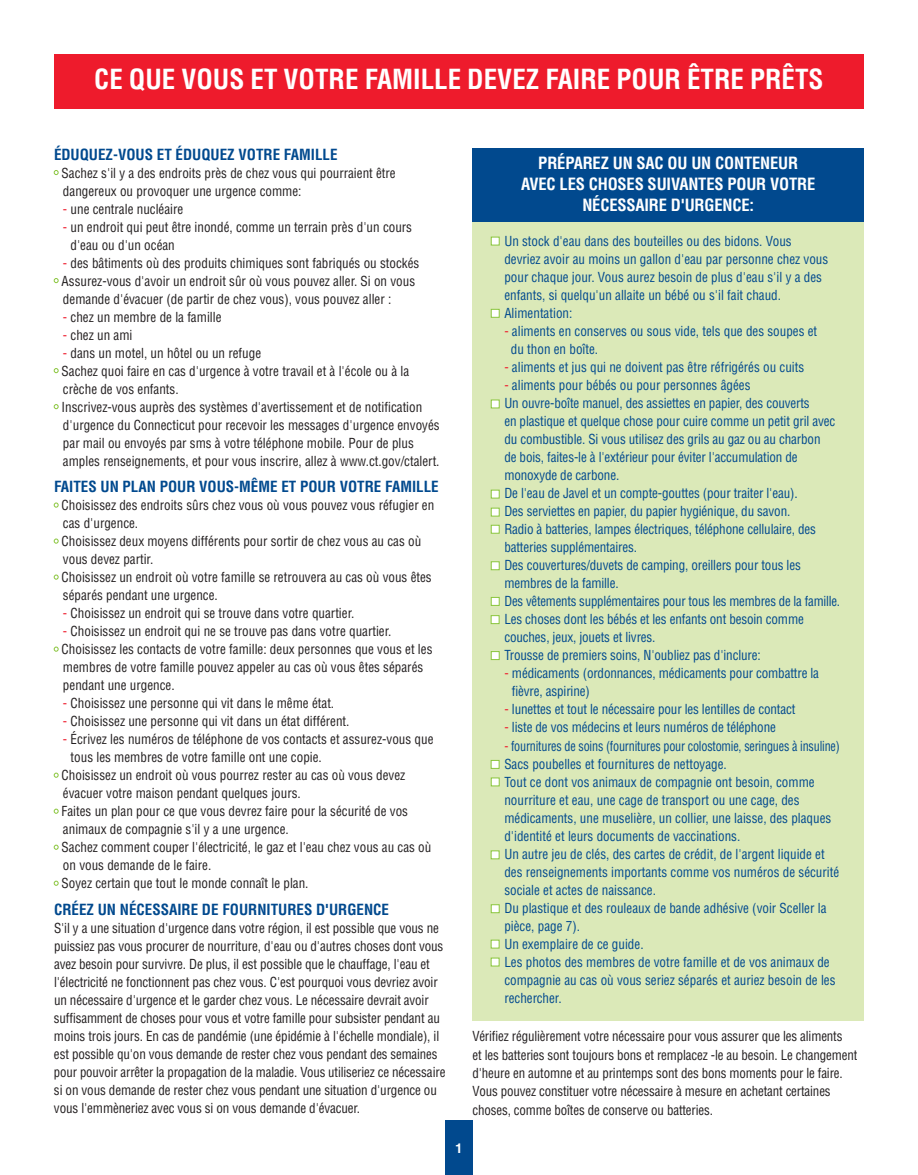
<style>
.page{position:relative;width:918px;height:1175px;background:#fff}
.page>*{position:absolute;margin:0;border:0;box-sizing:border-box;transform-origin:0 0}
.t1{font:700 condensed 27px "Helvetica LT Std";color:#fff}
.t2{font:700 condensed 16.5px/21px "Helvetica LT Std";letter-spacing:-.01em;color:#fff;text-align:center}
.t3{font:700 condensed 15px "Helvetica LT Std";color:#01498e}
.t4{font:condensed 13.5px/18px "Helvetica LT Std";color:#231f20}
.t5{font:condensed 13.5px/18px "Helvetica LT Std";letter-spacing:-.005em;color:#01498e}
.t6{font:condensed 13.5px/18px "Helvetica LT Std";letter-spacing:-.005em;color:#01498e;scale:.9 1}
.t7{font:condensed 13.5px/18.3px "Helvetica LT Std";color:#231f20;scale:.96 1}
.t8{font:700 13.5px "Helvetica LT Std";color:#fff}
.s1{color:#ee1b2c}
</style>
<div class="page">
<div style="left:445px;top:1120px;width:27px;height:54px;background:#01498e"></div>
<div style="left:54px;top:54px;width:810px;height:54px;background:#ee1b2c"></div>
<svg style="left:54px;top:170px;width:5px;height:5px"></svg>
<svg style="left:54px;top:278px;width:5px;height:5px"></svg>
<svg style="left:54px;top:368px;width:5px;height:5px"></svg>
<svg style="left:54px;top:404px;width:5px;height:5px"></svg>
<svg style="left:54px;top:502px;width:5px;height:5px"></svg>
<svg style="left:54px;top:538px;width:5px;height:5px"></svg>
<svg style="left:54px;top:574px;width:5px;height:5px"></svg>
<svg style="left:54px;top:646px;width:5px;height:5px"></svg>
<svg style="left:54px;top:772px;width:5px;height:5px"></svg>
<svg style="left:54px;top:808px;width:5px;height:5px"></svg>
<svg style="left:54px;top:844px;width:5px;height:5px"></svg>
<svg style="left:54px;top:880px;width:5px;height:5px"></svg>
<div style="left:472px;top:222px;width:392px;height:798px;background:#dbe9b8"></div>
<div style="left:472px;top:148px;width:392px;height:74px;background:#01498e"></div>
<div style="left:491px;top:237px;width:9px;height:8px;background:#fff;border:1px solid #8bc63e"></div>
<div style="left:491px;top:309px;width:9px;height:9px;background:#fff;border:1px solid #8bc63e"></div>
<div style="left:491px;top:399px;width:9px;height:9px;background:#fff;border:1px solid #8bc63e"></div>
<div style="left:491px;top:490px;width:9px;height:8px;background:#fff;border:1px solid #8bc63e"></div>
<div style="left:491px;top:508px;width:9px;height:8px;background:#fff;border:1px solid #8bc63e"></div>
<div style="left:491px;top:525px;width:9px;height:8px;background:#fff;border:1px solid #8bc63e"></div>
<div style="left:491px;top:561px;width:9px;height:9px;background:#fff;border:1px solid #8bc63e"></div>
<div style="left:491px;top:597px;width:9px;height:9px;background:#fff;border:1px solid #8bc63e"></div>
<div style="left:491px;top:651px;width:9px;height:9px;background:#fff;border:1px solid #8bc63e"></div>
<div style="left:491px;top:760px;width:9px;height:8px;background:#fff;border:1px solid #8bc63e"></div>
<div style="left:491px;top:777px;width:9px;height:9px;background:#fff;border:1px solid #8bc63e"></div>
<div style="left:491px;top:850px;width:9px;height:9px;background:#fff;border:1px solid #8bc63e"></div>
<div style="left:491px;top:939px;width:9px;height:9px;background:#fff;border:1px solid #8bc63e"></div>
<div style="left:491px;top:904px;width:9px;height:9px;background:#fff;border:1px solid #8bc63e"></div>
<div style="left:491px;top:615px;width:9px;height:9px;background:#fff;border:1px solid #8bc63e"></div>
<div style="left:491px;top:957px;width:9px;height:9px;background:#fff;border:1px solid #8bc63e"></div>
<h1 class="t1" style="left:94px;top:62px;width:731px">CE QUE VOUS ET VOTRE FAMILLE DEVEZ FAIRE POUR ÊTRE PRÊTS</h1>
<p class="t3" style="left:54px;top:145px;width:285px">ÉDUQUEZ-VOUS ET ÉDUQUEZ VOTRE FAMILLE</p>
<p class="t4" style="left:62px;top:164px;width:336px">Sachez s'il y a des endroits près de chez vous qui pourraient être dangereux ou provoquer une urgence comme:</p>
<p class="t4" style="left:63px;top:200px;width:122px"><span class="s1">-</span> une centrale nucléaire</p>
<p class="t4" style="left:70px;top:218px;width:343px;text-indent:-8px"><span class="s1">-</span> un endroit qui peut être inondé, comme un terrain près d'un cours d'eau ou d'un océan</p>
<p class="t4" style="left:62px;top:254px;width:359px"><span class="s1">-</span> des bâtiments où des produits chimiques sont fabriqués ou stockés<br>Assurez-vous d'avoir un endroit sûr où vous pouvez aller. Si on vous demande d'évacuer (de partir de chez vous), vous pouvez aller :</p>
<p class="t4" style="left:63px;top:308px;width:160px"><span class="s1">-</span> chez un membre de la famille</p>
<p class="t4" style="left:63px;top:326px;width:71px"><span class="s1">-</span> chez un ami</p>
<p class="t4" style="left:62px;top:344px;width:380px"><span class="s1">-</span> dans un motel, un hôtel ou un refuge<br>Sachez quoi faire en cas d'urgence à votre travail et à l'école ou à la crèche de vos enfants.<br>Inscrivez-vous auprès des systèmes d'avertissement et de notification d'urgence du Connecticut pour recevoir les messages d'urgence envoyés par mail ou envoyés par sms à votre téléphone mobile. Pour de plus amples renseignements, et pour vous inscrire, allez à www.ct.gov/ctalert.</p>
<p class="t3" style="left:54px;top:477px;width:386px">FAITES UN PLAN POUR VOUS-MÊME ET POUR VOTRE FAMILLE</p>
<p class="t4" style="left:62px;top:496px;width:374px">Choisissez des endroits sûrs chez vous où vous pouvez vous réfugier en cas d'urgence.<br>Choisissez deux moyens différents pour sortir de chez vous au cas où vous devez partir.<br>Choisissez un endroit où votre famille se retrouvera au cas où vous êtes séparés pendant une urgence.</p>
<p class="t4" style="left:63px;top:604px;width:293px"><span class="s1">-</span> Choisissez un endroit qui se trouve dans votre quartier.</p>
<p class="t4" style="left:62px;top:622px;width:372px"><span class="s1">-</span> Choisissez un endroit qui ne se trouve pas dans votre quartier.<br>Choisissez les contacts de votre famille: deux personnes que vous et les membres de votre famille pouvez appeler au cas où vous êtes séparés pendant une urgence.</p>
<p class="t4" style="left:63px;top:694px;width:273px"><span class="s1">-</span> Choisissez une personne qui vit dans le même état.</p>
<p class="t4" style="left:63px;top:712px;width:288px"><span class="s1">-</span> Choisissez une personne qui vit dans un état différent.</p>
<p class="t4" style="left:63px;top:730px;width:372px"><span class="s1">-</span> Écrivez les numéros de téléphone de vos contacts et assurez-vous que</p>
<p class="t4" style="left:71px;top:748px;width:253px">tous les membres de votre famille ont une copie.</p>
<p class="t4" style="left:62px;top:766px;width:345px">Choisissez un endroit où vous pourrez rester au cas où vous devez</p>
<p class="t4" style="left:63px;top:784px;width:239px">évacuer votre maison pendant quelques jours.</p>
<p class="t4" style="left:62px;top:802px;width:348px">Faites un plan pour ce que vous devrez faire pour la sécurité de vos</p>
<p class="t4" style="left:63px;top:820px;width:227px">animaux de compagnie s'il y a une urgence.</p>
<p class="t4" style="left:62px;top:838px;width:371px">Sachez comment couper l'électricité, le gaz et l'eau chez vous au cas où</p>
<p class="t4" style="left:63px;top:856px;width:150px">on vous demande de le faire.</p>
<p class="t4" style="left:62px;top:874px;width:248px">Soyez certain que tout le monde connaît le plan.</p>
<p class="t3" style="left:54px;top:899px;width:337px">CRÉEZ UN NÉCESSAIRE DE FOURNITURES D'URGENCE</p>
<p class="t4" style="left:54px;top:918px;width:393px">S'il y a une situation d'urgence dans votre région, il est possible que vous ne puissiez pas vous procurer de nourriture, d'eau ou d'autres choses dont vous avez besoin pour survivre. De plus, il est possible que le chauffage, l'eau et l'électricité ne fonctionnent pas chez vous. C'est pourquoi vous devriez avoir un nécessaire d'urgence et le garder chez vous. Le nécessaire devrait avoir suffisamment de choses pour vous et votre famille pour subsister pendant au moins trois jours. En cas de pandémie (une épidémie à l'échelle mondiale), il est possible qu'on vous demande de rester chez vous pendant des semaines pour pouvoir arrêter la propagation de la maladie. Vous utiliseriez ce nécessaire si on vous demande de rester chez vous pendant une situation d'urgence ou vous l'emmèneriez avec vous si on vous demande d'évacuer.</p>
<p class="t8" style="left:455px;top:1139px;width:9px">1</p>
<p class="t2" style="left:521px;top:153px;width:296px">PRÉPAREZ UN SAC OU UN CONTENEUR<br>AVEC LES CHOSES SUIVANTES POUR VOTRE<br>NÉCESSAIRE D'URGENCE:</p>
<p class="t5" style="left:504px;top:232px;width:325px">Un stock d'eau dans des bouteilles ou des bidons. Vous devriez avoir au moins un gallon d'eau par personne chez vous pour chaque jour. Vous aurez besoin de plus d'eau s'il y a des enfants, si quelqu'un allaite un bébé ou s'il fait chaud.<br>Alimentation:</p>
<p class="t5" style="left:511px;top:322px;width:308px;text-indent:-7px"><span class="s1">-</span> aliments en conserves ou sous vide, tels que des soupes et du thon en boîte.</p>
<p class="t5" style="left:504px;top:358px;width:301px"><span class="s1">-</span> aliments et jus qui ne doivent pas être réfrigérés ou cuits</p>
<p class="t5" style="left:504px;top:376px;width:337px"><span class="s1">-</span> aliments pour bébés ou pour personnes âgées<br>Un ouvre-boîte manuel, des assiettes en papier, des couverts<br>en plastique et quelque chose pour cuire comme un petit gril avec du combustible. Si vous utilisez des grils au gaz ou au charbon<br>de bois, faites-le à l'extérieur pour éviter l'accumulation de monoxyde de carbone.<br>De l'eau de Javel et un compte-gouttes (pour traiter l'eau).<br>Des serviettes en papier, du papier hygiénique, du savon.<br>Radio à batteries, lampes électriques, téléphone cellulaire, des batteries supplémentaires.<br>Des couvertures/duvets de camping, oreillers pour tous les membres de la famille.<br>Des vêtements supplémentaires pour tous les membres de la famille.<br>Les choses dont les bébés et les enfants ont besoin comme couches, jeux, jouets et livres.<br>Trousse de premiers soins, N'oubliez pas d'inclure:</p>
<p class="t5" style="left:512px;top:664px;width:309px;text-indent:-8px"><span class="s1">-</span> médicaments (ordonnances, médicaments pour combattre la fièvre, aspirine)</p>
<p class="t5" style="left:504px;top:700px;width:293px"><span class="s1">-</span> lunettes et tout le nécessaire pour les lentilles de contact</p>
<p class="t5" style="left:504px;top:718px;width:273px"><span class="s1">-</span> liste de vos médecins et leurs numéros de téléphone</p>
<p class="t6" style="left:504px;top:736px;width:374px"><span class="s1">-</span> fournitures de soins (fournitures pour colostomie, seringues à insuline)<br>Sacs poubelles et fournitures de nettoyage.<br>Tout ce dont vos animaux de compagnie ont besoin, comme nourriture et eau, une cage de transport ou une cage, des médicaments, une muselière, un collier, une laisse, des plaques d'identité et leurs documents de vaccinations.<br>Un autre jeu de clés, des cartes de crédit, de l'argent liquide et des renseignements importants comme vos numéros de sécurité sociale et actes de naissance.<br>Du plastique et des rouleaux de bande adhésive (voir Sceller la pièce, page 7).<br>Un exemplaire de ce guide.<br>Les photos des membres de votre famille et de vos animaux de compagnie au cas où vous seriez séparés et auriez besoin de les rechercher.</p>
<p class="t7" style="left:472px;top:1027px;width:402px">Vérifiez régulièrement votre nécessaire pour vous assurer que les aliments<br>et les batteries sont toujours bons et remplacez -le au besoin. Le changement d'heure en automne et au printemps sont des bons moments pour le faire.<br>Vous pouvez constituer votre nécessaire à mesure en achetant certaines choses, comme boîtes de conserve ou batteries.</p>
</div>
